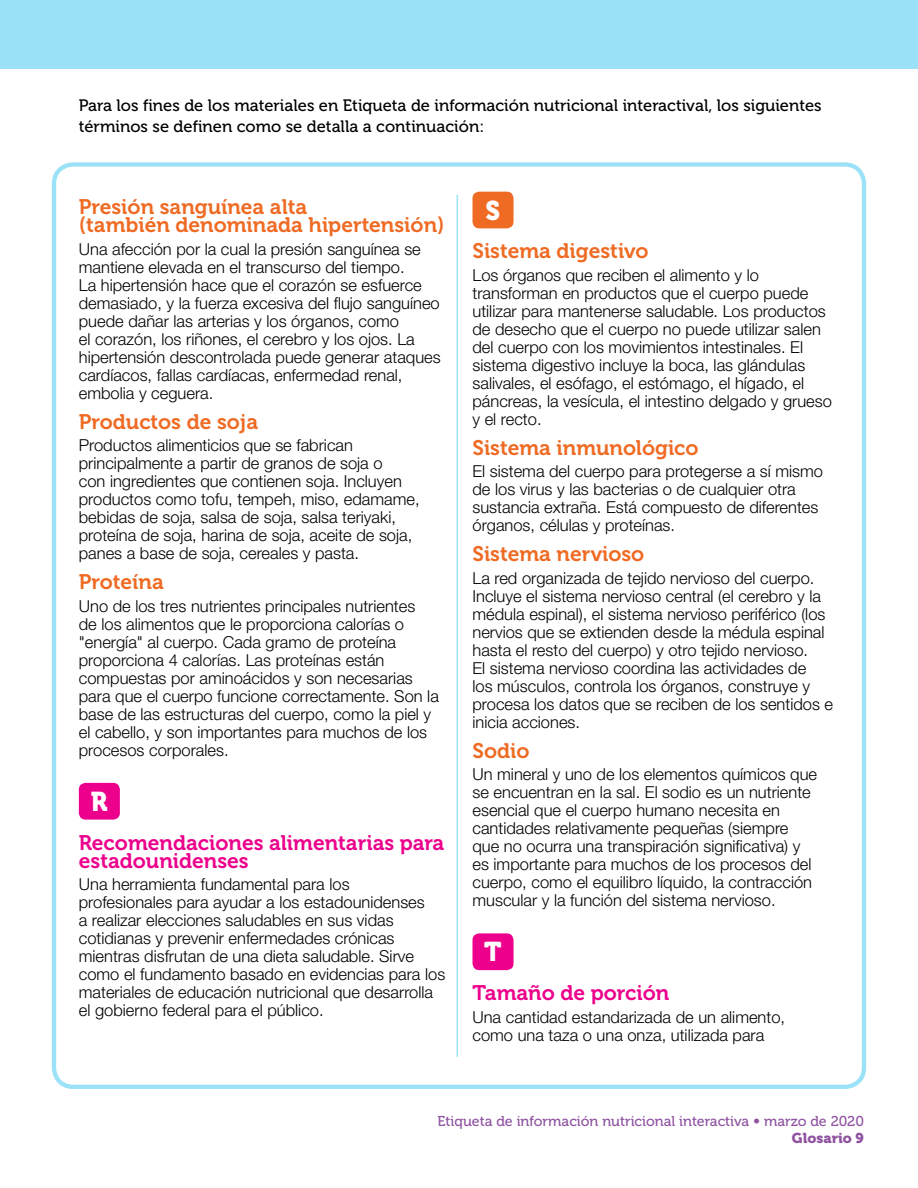
<style>
.page{position:relative;width:918px;height:1188px;background:#fff}
.page>*{position:absolute;margin:0;border:0;box-sizing:border-box;transform-origin:0 0}
.Subhead_White{font:27px "Museo 900";color:#fff;scale:.95 1}
.Glossary_Subhead_Ora{font:21px/18px "Museo 700";color:#ef6b24}
.Glossary_Subhead{font:21px "Museo 700";color:#ef6b24}
.Glossary_Subhead_Ora-2{font:21px/18px "Museo 700";color:#ec008c}
.Glossary_Subhead-2{font:21px "Museo 700";color:#ec008c}
.Glossary_Body{font:300 16.5px/18px "Helvetica Neue LT Std";color:#000}
.t1{font:16.5px/21px "Museo 500";color:#000}
.t2{font:14.25px "Museo 500";color:#8f53a1}
.t3{font:14.25px "Museo 900";color:#8f53a1}
.s1{font-family:"Frutiger LT Std"}
</style>
<div class="page">
<hr style="left:457px;top:195px;width:1px;height:861px;background:#9be2f8">
<div style="left:52px;top:162px;width:814px;height:927px;border:4px solid #9be2f8;border-radius:19px"></div>
<div style="left:0;top:0;width:918px;height:69px;background:#9be2f8"></div>
<div style="left:79px;top:783px;width:41px;height:37px;background:#ec008c;border-radius:7px"></div>
<div style="left:472px;top:192px;width:42px;height:36px;background:#ef6b24;border-radius:7px"></div>
<div style="left:472px;top:933px;width:42px;height:37px;background:#ec008c;border-radius:7px"></div>
<p class="t1" style="left:79px;top:95px;width:744px">Para los fines de los materiales en Etiqueta de información nutricional interactival, los siguientes términos se definen como se detalla a continuación:</p>
<p class="Glossary_Subhead_Ora" style="left:79px;top:198px;width:367px">Presión sanguínea alta<br>(también denominada hipertensión)</p>
<p class="Glossary_Body" style="left:79px;top:240px;width:363px">Una afección por la cual la presión sanguínea se mantiene elevada en el transcurso del tiempo.<br>La hipertensión hace que el corazón se esfuerce demasiado, y la fuerza excesiva del flujo sanguíneo puede dañar las arterias y los órganos, como<br>el corazón, los riñones, el cerebro y los ojos. La hipertensión descontrolada puede generar ataques cardíacos, fallas cardíacas, enfermedad renal, embolia y ceguera.</p>
<p class="Glossary_Subhead" style="left:79px;top:410px;width:181px">Productos de soja</p>
<p class="Glossary_Body" style="left:79px;top:436px;width:342px">Productos alimenticios que se fabrican principalmente a partir de granos de soja o<br>con ingredientes que contienen soja. Incluyen productos como tofu, tempeh, miso, edamame, bebidas de soja, salsa de soja, salsa teriyaki, proteína de soja, harina de soja, aceite de soja, panes a base de soja, cereales y pasta.</p>
<p class="Glossary_Subhead" style="left:79px;top:570px;width:86px">Proteína</p>
<p class="Glossary_Body" style="left:79px;top:597px;width:362px">Uno de los tres nutrientes principales nutrientes<br>de los alimentos que le proporciona calorías o "energía" al cuerpo. Cada gramo de proteína proporciona 4 calorías. Las proteínas están compuestas por aminoácidos y son necesarias para que el cuerpo funcione correctamente. Son la base de las estructuras del cuerpo, como la piel y el cabello, y son importantes para muchos de los procesos corporales.</p>
<p class="Subhead_White" style="left:91px;top:786px;width:19px">R</p>
<p class="Glossary_Subhead_Ora-2" style="left:79px;top:834px;width:367px">Recomendaciones alimentarias para estadounidenses</p>
<p class="Glossary_Body" style="left:79px;top:875px;width:368px">Una herramienta fundamental para los profesionales para ayudar a los estadounidenses<br>a realizar elecciones saludables en sus vidas cotidianas y prevenir enfermedades crónicas mientras disfrutan de una dieta saludable. Sirve como el fundamento basado en evidencias para los materiales de educación nutricional que desarrolla el gobierno federal para el público.</p>
<p class="Subhead_White" style="left:485px;top:195px;width:17px">S</p>
<p class="Glossary_Subhead_Ora" style="left:472px;top:242px;width:178px">Sistema digestivo</p>
<p class="Glossary_Body" style="left:472px;top:266px;width:361px">Los órganos que reciben el alimento y lo transforman en productos que el cuerpo puede utilizar para mantenerse saludable. Los productos de desecho que el cuerpo no puede utilizar salen del cuerpo con los movimientos intestinales. El sistema digestivo incluye la boca, las glándulas salivales, el esófago, el estómago, el hígado, el páncreas, la vesícula, el intestino delgado y grueso y el recto.</p>
<p class="Glossary_Subhead" style="left:472px;top:436px;width:228px">Sistema inmunológico</p>
<p class="Glossary_Body" style="left:472px;top:462px;width:352px">El sistema del cuerpo para protegerse a sí mismo de los virus y las bacterias o de cualquier otra sustancia extraña. Está compuesto de diferentes órganos, células y proteínas.</p>
<p class="Glossary_Subhead" style="left:472px;top:542px;width:173px">Sistema nervioso</p>
<p class="Glossary_Body" style="left:472px;top:569px;width:362px">La red organizada de tejido nervioso del cuerpo.<br>Incluye el sistema nervioso central (el cerebro y la médula espinal), el sistema nervioso periférico (los nervios que se extienden desde la médula espinal hasta el resto del cuerpo) y otro tejido nervioso.<br>El sistema nervioso coordina las actividades de<br>los músculos, controla los órganos, construye y procesa los datos que se reciben de los sentidos e inicia acciones.</p>
<p class="Glossary_Subhead" style="left:472px;top:739px;width:59px">Sodio</p>
<p class="Glossary_Body" style="left:472px;top:765px;width:346px">Un mineral y uno de los elementos químicos que se encuentran en la sal. El sodio es un nutriente esencial que el cuerpo humano necesita en cantidades relativamente pequeñas (siempre que no ocurra una transpiración significativa) y es importante para muchos de los procesos del cuerpo, como el equilibro líquido, la contracción muscular y la función del sistema nervioso.</p>
<p class="Subhead_White" style="left:484px;top:937px;width:20px">T</p>
<p class="Glossary_Subhead-2" style="left:472px;top:981px;width:198px">Tamaño de porción</p>
<p class="Glossary_Body" style="left:472px;top:1007px;width:314px">Una cantidad estandarizada de un alimento, como una taza o una onza, utilizada para</p>
<p class="t2" style="left:437px;top:1114px;width:428px">Etiqueta de información nutricional interactiva <span class="s1">•</span> marzo de 2020</p>
<p class="t3" style="left:792px;top:1130px;width:74px">Glosario 9</p>
</div>
